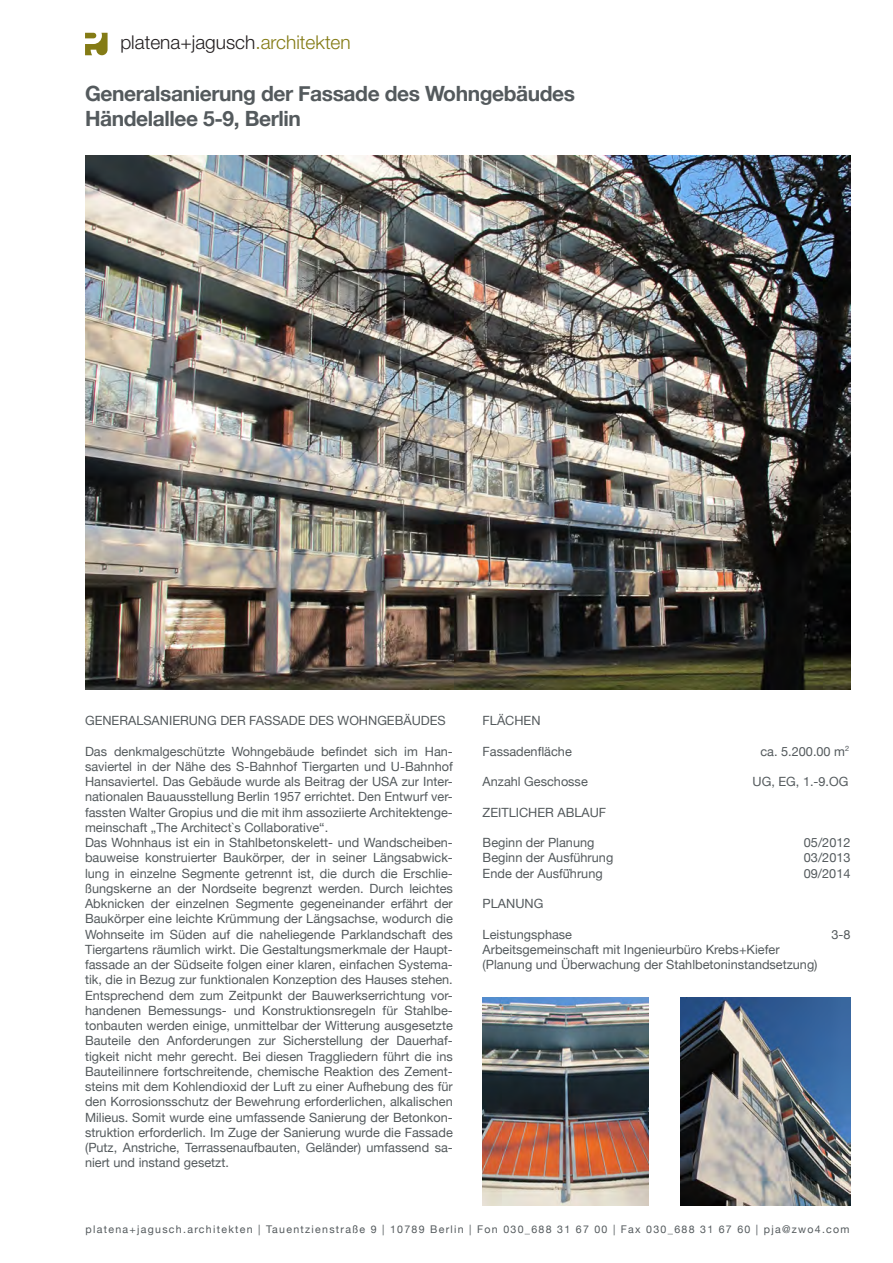
<style>
.page{position:relative;width:893px;height:1263px;background:#fff}
.page>*{position:absolute;margin:0;border:0;box-sizing:border-box;transform-origin:0 0}
.t1{font:700 21px "Helvetica Neue";letter-spacing:-.02em;color:#545a5d}
.t2{font:300 19.05px "Helvetica Neue";color:#231f20}
.t3{font:12.75px/15.3px "Helvetica Neue";color:#545a5d;text-align:justify}
.t4{font:10.65px "Helvetica Neue";letter-spacing:.12em;color:#545a5d}
.s1{color:#847b15}
</style>
<div class="page">
<svg style="left:85px;top:33px;width:23px;height:22px"></svg>
<img style="left:86px;top:156px;width:764px;height:533px">
<img style="left:681px;top:997px;width:169px;height:208px">
<img style="left:483px;top:997px;width:166px;height:208px">
<h2 class="t2" style="left:120px;top:31px;width:232px">platena+jagusch<span class="s1">.architekten</span></h2>
<p class="t1" style="left:85px;top:77px;width:492px">Generalsanierung der Fassade des Wohngebäudes</p>
<p class="t1" style="left:85px;top:103px;width:217px">Händelallee 5-9, Berlin</p>
<p class="t3" style="left:85px;top:714px;width:362px">GENERALSANIERUNG DER FASSADE DES WOHNGEBÄUDES</p>
<p class="t3" style="left:85px;top:744px;width:369px">Das denkmalgeschützte Wohngebäude befindet sich im Han&shy;saviertel in der Nähe des S-Bahnhof Tiergarten und U-Bahnhof Hansaviertel. Das Gebäude wurde als Beitrag der USA zur Inter&shy;nationalen Bauausstellung Berlin 1957 errichtet. Den Entwurf ver&shy;fassten Walter Gropius und die mit ihm assoziierte Architektenge&shy;meinschaft „The Architect`s Collaborative“.</p>
<p class="t3" style="left:85px;top:836px;width:369px">Das Wohnhaus ist ein in Stahlbetonskelett- und Wandscheiben&shy;bauweise konstruierter Baukörper, der in seiner Längsabwick&shy;lung in einzelne Segmente getrennt ist, die durch die Erschlie&shy;ßungskerne an der Nordseite begrenzt werden. Durch leichtes Abknicken der einzelnen Segmente gegeneinander erfährt der Baukörper eine leichte Krümmung der Längsachse, wodurch die Wohnseite im Süden auf die naheliegende Parklandschaft des Tiergartens räumlich wirkt. Die Gestaltungsmerkmale der Haupt&shy;fassade an der Südseite folgen einer klaren, einfachen Systema&shy;tik, die in Bezug zur funktionalen Konzeption des Hauses stehen.<br>Entsprechend dem zum Zeitpunkt der Bauwerkserrichtung vor&shy;handenen Bemessungs- und Konstruktionsregeln für Stahlbe&shy;tonbauten werden einige, unmittelbar der Witterung ausgesetzte Bauteile den Anforderungen zur Sicherstellung der Dauerhaf&shy;tigkeit nicht mehr gerecht. Bei diesen Traggliedern führt die ins Bauteilinnere fortschreitende, chemische Reaktion des Zement&shy;steins mit dem Kohlendioxid der Luft zu einer Aufhebung des für den Korrosionsschutz der Bewehrung erforderlichen, alkalischen Milieus. Somit wurde eine umfassende Sanierung der Betonkon&shy;struktion erforderlich. Im Zuge der Sanierung wurde die Fassade (Putz, Anstriche, Terrassenaufbauten, Geländer) umfassend sa&shy;niert und instand gesetzt.</p>
<p class="t3" style="left:483px;top:714px;width:59px">FLÄCHEN</p>
<p class="t3" style="left:483px;top:744px;width:91px">Fassadenfläche</p>
<p class="t3" style="left:760px;top:744px;width:90px">ca. 5.200.00 m<sup>2</sup></p>
<p class="t3" style="left:483px;top:775px;width:107px">Anzahl Geschosse</p>
<p class="t3" style="left:753px;top:775px;width:97px">UG, EG, 1.-9.OG</p>
<p class="t3" style="left:483px;top:805px;width:125px">ZEITLICHER ABLAUF</p>
<p class="t3" style="left:483px;top:836px;width:113px">Beginn der Planung</p>
<p class="t3" style="left:804px;top:836px;width:48px">05/2012</p>
<p class="t3" style="left:483px;top:851px;width:132px">Beginn der Ausführung</p>
<p class="t3" style="left:804px;top:851px;width:48px">03/2013</p>
<p class="t3" style="left:483px;top:866px;width:122px">Ende der Ausfü̈hrung</p>
<p class="t3" style="left:804px;top:866px;width:48px">09/2014</p>
<p class="t3" style="left:483px;top:897px;width:62px">PLANUNG</p>
<p class="t3" style="left:483px;top:927px;width:91px">Leistungsphase</p>
<p class="t3" style="left:831px;top:927px;width:21px">3-8</p>
<p class="t3" style="left:483px;top:942px;width:298px">Arbeitsgemeinschaft mit Ingenieurbüro Krebs+Kiefer</p>
<p class="t3" style="left:483px;top:958px;width:336px">(Planung und Überwachung der Stahlbetoninstandsetzung)</p>
<p class="t4" style="left:86px;top:1221px;width:766px">platena+jagusch.architekten | Tauentzienstraße 9 | 10789 Berlin | Fon 030_688 31 67 00 | Fax 030_688 31 67 60 | pja@zwo4.com</p>
</div>
